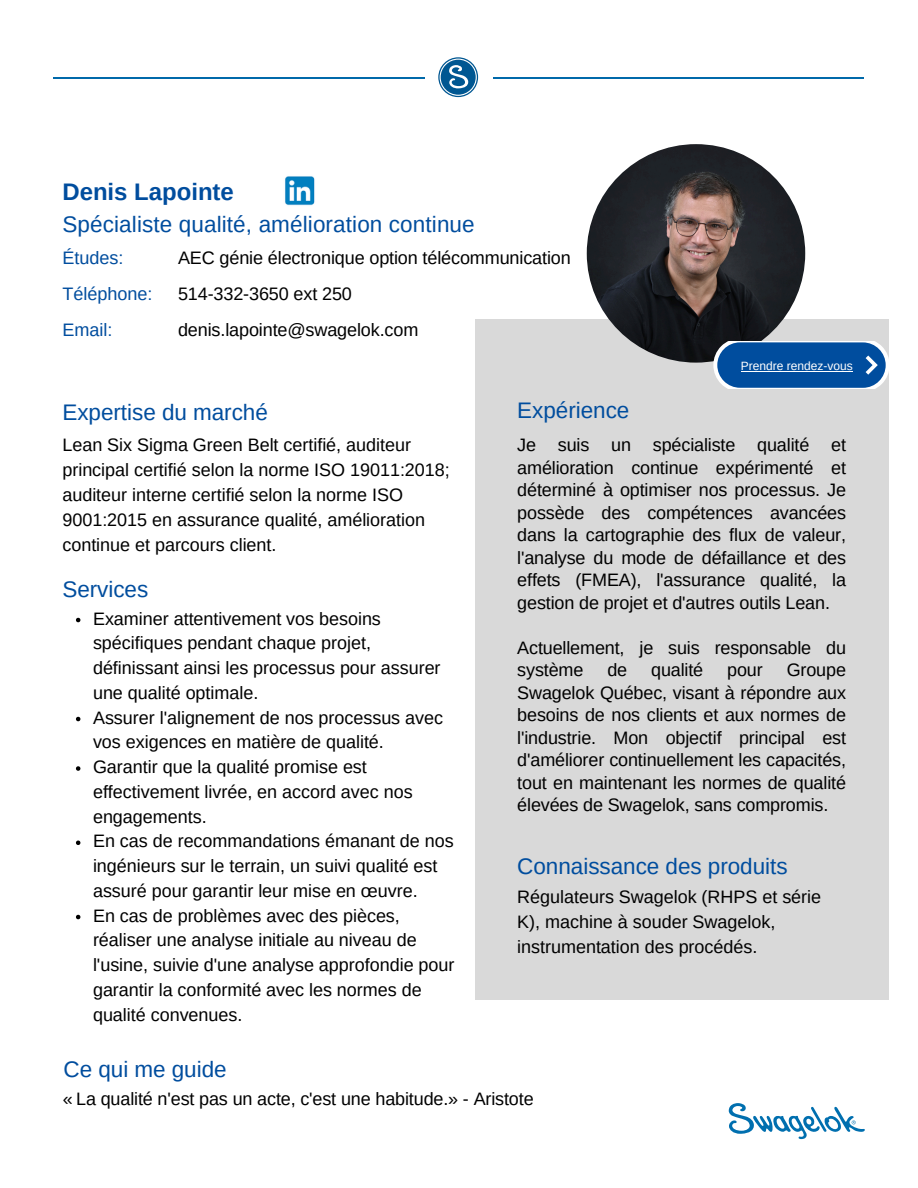
<style>
.page{position:relative;width:918px;height:1188px;background:#fff}
.page>*{position:absolute;margin:0;border:0;box-sizing:border-box;transform-origin:0 0}
.t1{font:700 24px "Arimo";color:#004d9e}
.t2{font:22.5px "Arimo";color:#004d9e}
.t3{font:18px/22.5px "Arimo";color:#000}
.t4{font:18px/36px "Arimo";color:#004d9e}
.t5{font:12px "Arimo";color:#fff}
</style>
<div class="page">
<div style="left:475px;top:319px;width:413px;height:680px;background:#d9d9d9"></div>
<hr style="left:54px;top:78px;width:370px;height:1px;background:#0069aa">
<hr style="left:493px;top:78px;width:371px;height:1px;background:#0069aa">
<svg style="left:438px;top:57px;width:40px;height:40px"></svg>
<svg style="left:729px;top:1103px;width:136px;height:36px"></svg>
<img style="left:587px;top:144px;width:218px;height:219px;border-radius:50%">
<svg style="left:713px;top:341px;width:176px;height:48px;background:#2464a8"></svg>
<hr style="left:741px;top:371px;width:112px;height:1px;background:#fff">
<img style="left:285px;top:176px;width:30px;height:30px">
<svg style="left:76px;top:618px;width:4px;height:4px"></svg>
<svg style="left:76px;top:717px;width:4px;height:4px"></svg>
<svg style="left:76px;top:766px;width:4px;height:5px"></svg>
<svg style="left:76px;top:841px;width:4px;height:4px"></svg>
<svg style="left:76px;top:915px;width:4px;height:4px"></svg>
<h2 class="t1" style="left:62px;top:178px;width:173px">Denis Lapointe</h2>
<h3 class="t2" style="left:62px;top:212px;width:414px">Spécialiste qualité, amélioration continue</h3>
<p class="t4" style="left:62px;top:240px;width:91px">Études:<br>Téléphone:<br>Email:</p>
<p class="t3" style="left:178px;top:240px;width:394px;line-height:36px">AEC génie électronique option télécommunication<br>514-332-3650 ext 250 denis.lapointe@swagelok.com</p>
<h2 class="t5" style="left:741px;top:359px;width:113px">Prendre rendez-vous</h2>
<p class="t2" style="left:62px;top:399px;width:207px">Expertise du marché</p>
<h3 class="t2" style="left:517px;top:398px;width:114px">Expérience</h3>
<p class="t3" style="left:62px;top:432px;width:389px;line-height:25px">Lean Six Sigma Green Belt certifié, auditeur principal certifié selon la norme ISO 19011:2018; auditeur interne certifié selon la norme ISO 9001:2015 en assurance qualité, amélioration continue et parcours client.</p>
<h3 class="t3" style="left:517px;top:434px;width:330px;text-align:justify">Je suis un spécialiste qualité et amélioration continue expérimenté et déterminé à optimiser nos processus. Je possède des compétences avancées dans la cartographie des flux de valeur, l'analyse du mode de défaillance et des effets (FMEA), l'assurance qualité, la gestion de projet et d'autres outils Lean.</h3>
<h2 class="t3" style="left:517px;top:636px;width:330px">Actuellement, je suis responsable du système</h2>
<h3 class="t2" style="left:62px;top:577px;width:87px">Services</h3>
<h2 class="t3" style="left:93px;top:606px;width:349px;line-height:24.8px">Examiner attentivement vos besoins spécifiques pendant chaque projet, définissant ainsi les processus pour assurer une qualité optimale.</h2>
<p class="t3" style="left:93px;top:705px;width:352px;line-height:24.8px">Assurer l'alignement de nos processus avec vos exigences en matière de qualité.</p>
<p class="t3" style="left:93px;top:754px;width:321px;line-height:24.8px">Garantir que la qualité promise est effectivement livrée, en accord avec nos engagements.</p>
<p class="t3" style="left:93px;top:829px;width:362px;line-height:24.8px">En cas de recommandations émanant de nos ingénieurs sur le terrain, un suivi qualité est assuré pour garantir leur mise en œuvre.</p>
<p class="t3" style="left:93px;top:903px;width:363px;line-height:24.8px">En cas de problèmes avec des pièces, réaliser une analyse initiale au niveau de l'usine, suivie d'une analyse approfondie pour garantir la conformité avec les normes de qualité convenues.</p>
<p class="t2" style="left:64px;top:1057px;width:165px">Ce qui me guide</p>
<h2 class="t3" style="left:63px;top:1087px;width:472px">« La qualité n'est pas un acte, c'est une habitude.» - Aristote</h2>
<h2 class="t3" style="left:607px;top:659px;width:21px">de</h2>
<h2 class="t3" style="left:651px;top:659px;width:54px">qualité</h2>
<h2 class="t3" style="left:727px;top:659px;width:37px">pour</h2>
<h2 class="t3" style="left:517px;top:659px;width:330px;text-align:justify;text-indent:269px">Groupe Swagelok Québec, visant à répondre aux besoins de nos clients et aux normes de l'industrie. Mon objectif principal est d'améliorer continuellement les capacités, tout en maintenant les normes de qualité élevées de Swagelok, sans compromis.</h2>
<h2 class="t2" style="left:517px;top:854px;width:272px">Connaissance des produits</h2>
<h3 class="t3" style="left:517px;top:884px;width:305px;line-height:25.2px">Régulateurs Swagelok (RHPS et série<br>K), machine à souder Swagelok, instrumentation des procédés.</h3>
</div>
